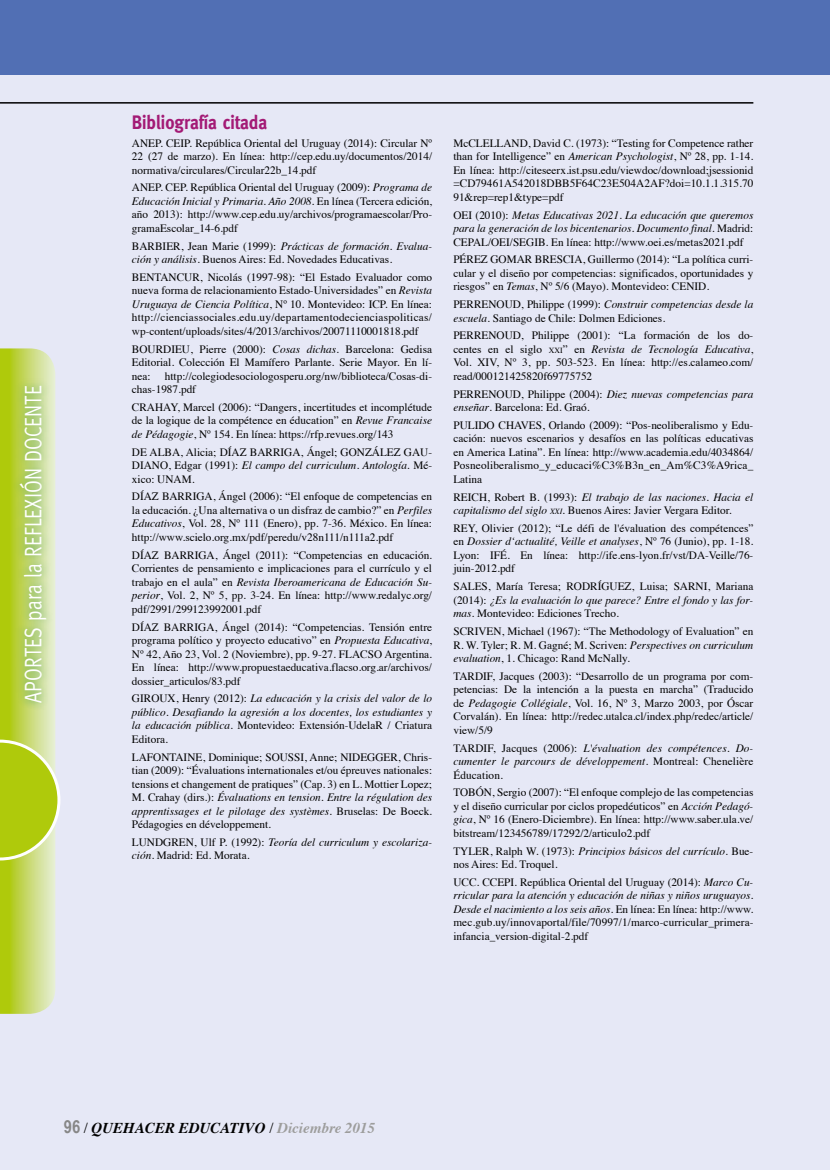
<style>
.page{position:relative;width:830px;height:1170px;background:#fff}
.page>*{position:absolute;margin:0;border:0;box-sizing:border-box;transform-origin:0 0}
.t1{font:24px "Meta";color:#fff;scale:.8 1}
.t2{font:700 19.5px "Meta";color:#a31a75;scale:.9 1}
.t3{font:italic 700 15px "Times";color:#000}
.t4{font:11.25px/13.5px "Times";color:#000;text-align:justify}
.t5{font:italic 11.25px/13.5px "Times";color:#000;text-align:justify}
.s1{font-style:italic}
.s2{font-style:normal}
.s3{font-size:7.8px}
.s4{font-style:italic;font-size:7.8px}
.s5{font-family:"Arial Narrow";font-style:normal;font-size:18px;color:#878787}
.s6{font-weight:400;font-style:normal}
.s7{color:#9d9d9c}
</style>
<div class="page">
<div style="left:0;top:0;width:829px;height:1169px;background:#e6e8f6"></div>
<hr style="left:0;top:102px;width:753px;height:2px;background:#000">
<div style="left:0;top:0;width:829px;height:74px;background:#516fb4"></div>
<svg style="left:0;top:348px;width:60px;height:665px;background:#c4d65f"></svg>
<div style="left:12px;top:378px;width:43px;height:333px;background:#007b3d;opacity:.6"></div>
<h1 class="t1" style="left:19px;top:702px;width:396px;rotate:-90deg">Aportes para la Reflexi ón Docente</h1>
<h1 class="t1" style="left:19px;top:450px;width:80px;rotate:-90deg">e</h1>
<h1 class="t1" style="left:19px;top:830px;width:359px;rotate:-90deg">Área del Conocimiento Matemático</h1>
<h2 class="t2" style="left:132px;top:111px;width:152px">Bibliografía citada</h2>
<p class="t4" style="left:132px;top:135px;width:301px">ANEP. CEIP. República Oriental del Uruguay (2014): Circular Nº 22 (27 de marzo). En línea: http://cep.edu.uy/documentos/2014/ normativa/circulares/Circular22b_14.pdf</p>
<p class="t4" style="left:132px;top:180px;width:301px">ANEP. CEP. República Oriental del Uruguay (2009): <span class="s1">Programa de Educación Inicial y Primaria. Año 2008</span>. En línea (Tercera edición, año 2013): http://www.cep.edu.uy/archivos/programaescolar/Pro&shy;gramaEscolar_14-6.pdf</p>
<p class="t4" style="left:132px;top:238px;width:301px">BARBIER, Jean Marie (1999): <span class="s1">Prácticas de formación. Evalua&shy;ción y análisis</span>. Buenos Aires: Ed. Novedades Educativas.</p>
<p class="t4" style="left:132px;top:269px;width:301px">BENTANCUR, Nicolás (1997-98): “El Estado Evaluador como nueva forma de relacionamiento Estado-Universidades” en <span class="s1">Revista Uruguaya de Ciencia Política</span>, Nº 10. Montevideo: ICP. En línea: http://cienciassociales.edu.uy/departamentodecienciaspoliticas/ wp-content/uploads/sites/4/2013/archivos/20071110001818.pdf</p>
<p class="t4" style="left:132px;top:341px;width:301px">BOURDIEU, Pierre (2000): <span class="s1">Cosas dichas</span>. Barcelona: Gedisa Editorial. Colección El Mamífero Parlante. Serie Mayor. En lí&shy;nea:</p>
<p class="t4" style="left:132px;top:368px;width:301px;text-indent:33px">http://colegiodesociologosperu.org/nw/biblioteca/Cosas-di&shy;chas-1987.pdf</p>
<p class="t4" style="left:132px;top:399px;width:301px">CRAHAY, Marcel (2006): “Dangers, incertitudes et incomplétude de la logique de la compétence en éducation” en <span class="s1">Revue Francaise de Pédagogie</span>, Nº 154. En línea: https://rfp.revues.org/143</p>
<p class="t4" style="left:132px;top:444px;width:301px">DE ALBA, Alicia; DÍAZ BARRIGA, Ángel; GONZÁLEZ GAU-DIANO, Edgar (1991): <span class="s1">El campo del curriculum. Antología</span>. Mé&shy;xico: UNAM.</p>
<p class="t4" style="left:132px;top:489px;width:301px">DÍAZ BARRIGA, Ángel (2006): “El enfoque de competencias en la educación. ¿Una alternativa o un disfraz de cambio?” en <span class="s1">Perfiles Educativos</span>, Vol. 28, Nº 111 (Enero), pp. 7-36. México. En línea: http://www.scielo.org.mx/pdf/peredu/v28n111/n111a2.pdf</p>
<p class="t4" style="left:132px;top:547px;width:301px">DÍAZ BARRIGA, Ángel (2011): “Competencias en educación.<br>Corrientes de pensamiento e implicaciones para el currículo y el trabajo en el aula” en <span class="s1">Revista Iberoamericana de Educación Su&shy;perior</span>, Vol. 2, Nº 5, pp. 3-24. En línea: http://www.redalyc.org/ pdf/2991/299123992001.pdf</p>
<p class="t4" style="left:132px;top:619px;width:301px">DÍAZ BARRIGA, Ángel (2014): “Competencias. Tensión entre programa político y proyecto educativo” en <span class="s1">Propuesta Educativa</span>, Nº 42, Año 23, Vol. 2 (Noviembre), pp. 9-27. FLACSO Argentina.<br>En línea: http://www.propuestaeducativa.flacso.org.ar/archivos/ dossier_articulos/83.pdf</p>
<p class="t5" style="left:132px;top:691px;width:301px"><span class="s2">GIROUX, Henry (2012):</span> La educación y la crisis del valor de lo público. Desafiando la agresión a los docentes, los estudiantes y la educación pública<span class="s2">. Montevideo: Extensión-UdelaR / Criatura Editora.</span></p>
<p class="t4" style="left:132px;top:749px;width:301px">LAFONTAINE, Dominique; SOUSSI, Anne; NIDEGGER, Chris&shy;tian (2009): “Évaluations internationales et/ou épreuves nationales: tensions et changement de pratiques” (Cap. 3) en L. Mottier Lopez; M. Crahay (dirs.): <span class="s1">Évaluations en tension. Entre la régulation des apprentissages et le pilotage des systèmes.</span> Bruselas: De Boeck.<br>Pédagogies en développement.</p>
<p class="t4" style="left:132px;top:834px;width:301px">LUNDGREN, Ulf P. (1992): <span class="s1">Teoría del curriculum y escolariza&shy;ción</span>. Madrid: Ed. Morata.</p>
<p class="t4" style="left:453px;top:135px;width:301px">McCLELLAND, David C. (1973): “Testing for Competence rather than for Intelligence” en <span class="s1">American Psychologist</span>, Nº 28, pp. 1-14.<br>En línea: http://citeseerx.ist.psu.edu/viewdoc/download;jsessionid =CD79461A542018DBB5F64C23E504A2AF?doi=10.1.1.315.70<br>91&amp;rep=rep1&amp;type=pdf</p>
<p class="t5" style="left:453px;top:207px;width:301px"><span class="s2">OEI (2010):</span> Metas Educativas 2021. La educación que queremos para la generación de los bicentenarios. Documento final<span class="s2">. Madrid:<br>CEPAL/OEI/SEGIB. En línea: http://www.oei.es/metas2021.pdf</span></p>
<p class="t4" style="left:453px;top:252px;width:301px">PÉREZ GOMAR BRESCIA, Guillermo (2014): “La política curri&shy;cular y el diseño por competencias: significados, oportunidades y riesgos” en <span class="s1">Temas</span>, Nº 5/6 (Mayo). Montevideo: CENID.</p>
<p class="t4" style="left:453px;top:296px;width:301px">PERRENOUD, Philippe (1999): <span class="s1">Construir competencias desde la escuela</span>. Santiago de Chile: Dolmen Ediciones.</p>
<p class="t4" style="left:453px;top:328px;width:301px">PERRENOUD, Philippe (2001): “La formación de los do&shy;centes en el siglo <span class="s3">xxi</span>” en <span class="s1">Revista de Tecnología Educativa</span>, Vol. XIV, Nº 3, pp. 503-523. En línea: http://es.calameo.com/ read/000121425820f69775752</p>
<p class="t4" style="left:453px;top:386px;width:301px">PERRENOUD, Philippe (2004): <span class="s1">Diez nuevas competencias para enseñar</span>. Barcelona: Ed. Graó.</p>
<p class="t4" style="left:453px;top:417px;width:301px">PULIDO CHAVES, Orlando (2009): “Pos-neoliberalismo y Edu&shy;cación: nuevos escenarios y desafíos en las políticas educativas en America Latina”. En línea: http://www.academia.edu/4034864/ Posneoliberalismo_y_educaci%C3%B3n_en_Am%C3%A9rica_ Latina</p>
<p class="t4" style="left:453px;top:489px;width:301px">REICH, Robert B. (1993): <span class="s1">El trabajo de las naciones. Hacia el capitalismo del siglo</span> <span class="s4">xxi</span>. Buenos Aires: Javier Vergara Editor.</p>
<p class="t4" style="left:453px;top:520px;width:301px">REY, Olivier (2012); “Le défi de l'évaluation des compétences” en <span class="s1">Dossier d‘actualité, Veille et analyses</span>, Nº 76 (Junio), pp. 1-18.<br>Lyon: IFÉ. En línea: http://ife.ens-lyon.fr/vst/DA-Veille/76- juin-2012.pdf</p>
<p class="t4" style="left:453px;top:578px;width:301px">SALES, María Teresa; RODRÍGUEZ, Luisa; SARNI, Mariana (2014): <span class="s1">¿Es la evaluación lo que parece? Entre el fondo y las for&shy;mas</span>. Montevideo: Ediciones Trecho.</p>
<p class="t4" style="left:453px;top:623px;width:301px">SCRIVEN, Michael (1967): “The Methodology of Evaluation” en R. W. Tyler; R. M. Gagné; M. Scriven: <span class="s1">Perspectives on curriculum evaluation</span>, 1. Chicago: Rand McNally.</p>
<p class="t4" style="left:453px;top:668px;width:301px">TARDIF, Jacques (2003): “Desarrollo de un programa por com&shy;petencias: De la intención a la puesta en marcha” (Traducido de <span class="s1">Pedagogie Collégiale</span>, Vol. 16, Nº 3, Marzo 2003, por Óscar Corvalán). En línea: http://redec.utalca.cl/index.php/redec/article/ view/5/9</p>
<p class="t5" style="left:453px;top:740px;width:301px"><span class="s2">TARDIF, Jacques (2006):</span> L'évaluation des compétences. Do&shy;cumenter le parcours de développement<span class="s2">. Montreal: Chenelière Éducation.</span></p>
<p class="t4" style="left:453px;top:784px;width:301px">TOBÓN, Sergio (2007): “El enfoque complejo de las competencias y el diseño curricular por ciclos propedéuticos” en <span class="s1">Acción Pedagó&shy;gica</span>, Nº 16 (Enero-Diciembre). En línea: http://www.saber.ula.ve/ bitstream/123456789/17292/2/articulo2.pdf</p>
<p class="t4" style="left:453px;top:843px;width:301px">TYLER, Ralph W. (1973): <span class="s1">Principios básicos del currículo</span>. Bue&shy;nos Aires: Ed. Troquel.</p>
<p class="t4" style="left:453px;top:874px;width:301px">UCC. CCEPI. República Oriental del Uruguay (2014): <span class="s1">Marco Cu&shy;rricular para la atención y educación de niñas y niños uruguayos.<br>Desde el nacimiento a los seis años</span>. En línea: En línea: http://www. mec.gub.uy/innovaportal/file/70997/1/marco-curricular_primera&shy;infancia_version-digital-2.pdf</p>
<h3 class="t3" style="left:64px;top:1113px;width:313px"><span class="s5">96</span> <span class="s6">/</span> QUEHACER EDUCATIVO <span class="s6">/</span> <span class="s7">Diciembre 2015</span></h3>
</div>
